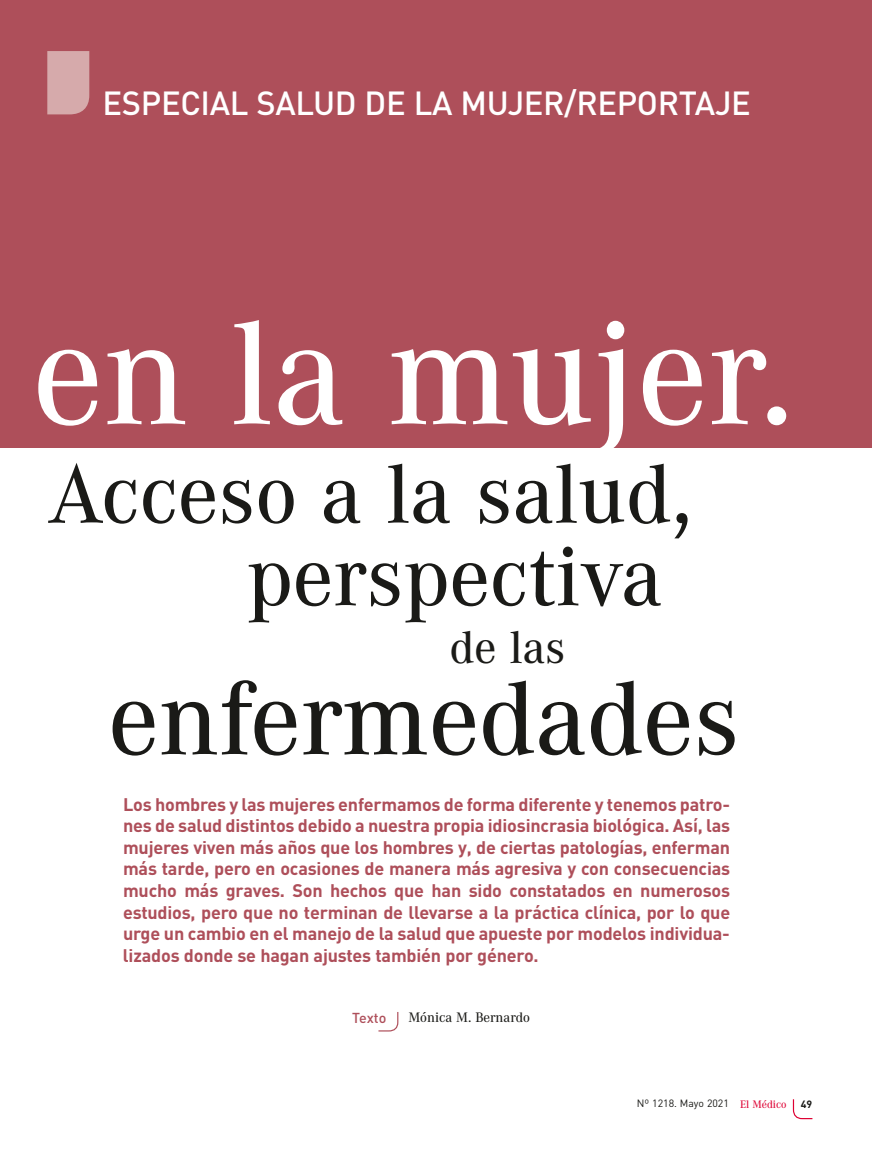
<style>
.page{position:relative;width:872px;height:1149px;background:#fff}
.page>*{position:absolute;margin:0;border:0;box-sizing:border-box;transform-origin:0 0}
.t1{font:500 152.85px "Corporate A";color:#fff}
.t2{font:500 108.6px "Corporate A";color:#1a1a17}
.t3{font:500 87px/82.5px "Corporate A";color:#1a1a17}
.t4{font:500 47.4px "Corporate A";color:#1a1a17}
.t5{font:500 33px "DIN";letter-spacing:-.01em;color:#fff}
.t6{font:700 18px/21.6px "DIN";letter-spacing:-.01em;color:#ae4f5a;text-align:justify}
.t7{font:500 14.25px "Corporate A";color:#1a1a17}
.t8{font:500 14.25px "DIN";color:#ae4f5a}
.t9{font:10.5px "DIN";color:#1a1a17}
.t10{font:700 10.5px "DIN";color:#1a1a17}
.s1{font-family:"Corporate A";font-weight:500;font-size:11.25px;color:#de0033}
</style>
<div class="page">
<div style="left:0;top:0;width:872px;height:447px;background:#ae4f5a"></div>
<svg style="left:792px;top:1099px;width:21px;height:20px"></svg>
<svg style="left:378px;top:1012px;width:21px;height:19px"></svg>
<div style="left:47px;top:51px;width:42px;height:63px;background:#d6aaab"></div>
<h3 class="t5" style="left:102px;top:82px;width:650px">ESPECIAL SALUD DE LA MUJER/REPORTAJE</h3>
<h1 class="t1" style="left:33px;top:289px;width:763px">en la mujer.</h1>
<h3 class="t3" style="left:247px;top:454px;width:446px;text-indent:-200px">Acceso a la salud, perspectiva</h3>
<h3 class="t4" style="left:450px;top:621px;width:117px">de las</h3>
<h2 class="t2" style="left:108px;top:658px;width:633px">enfermedades</h2>
<p class="t6" style="left:123px;top:792px;width:609px">Los hombres y las mujeres enfermamos de forma diferente y tenemos patro&shy;nes de salud distintos debido a nuestra propia idiosincrasia biológica. Así, las mujeres viven más años que los hombres y, de ciertas patologías, enferman más tarde, pero en ocasiones de manera más agresiva y con consecuencias mucho más graves. Son hechos que han sido constatados en numerosos estudios, pero que no terminan de llevarse a la práctica clínica, por lo que urge un cambio en el manejo de la salud que apueste por modelos individua&shy;lizados donde se hagan ajustes también por género.</p>
<p class="t8" style="left:352px;top:1007px;width:36px">Texto</p>
<p class="t7" style="left:408px;top:1009px;width:123px">Mónica M. Bernardo</p>
<p class="t9" style="left:637px;top:1096px;width:151px">Nº 1218. Mayo 2021 <span class="s1">El Médico</span></p>
<p class="t10" style="left:801px;top:1096px;width:13px">49</p>
</div>
